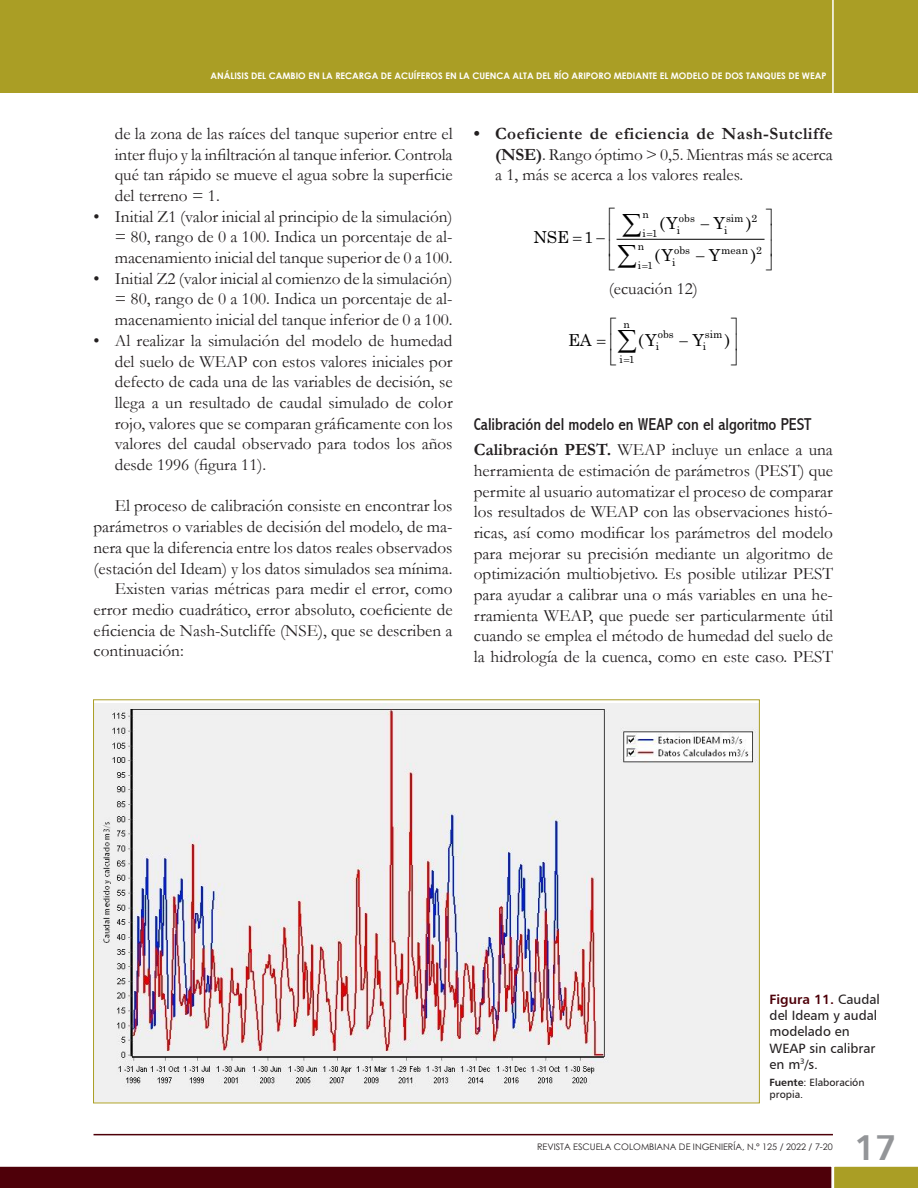
<style>
.page{position:relative;width:918px;height:1188px;background:#fff}
.page>*{position:absolute;margin:0;border:0;box-sizing:border-box;transform-origin:0 0}
.t1{font:36px "Humanist 777 BT Bold B";color:#939598}
.pp{font:17.25px/20.7px "Garamond";color:#231f20;text-align:justify}
.C__de_texto{font:17.25px/20.7px "Garamond";color:#231f20;text-align:justify}
.N2{font:condensed 17.25px "Abadi";color:#231f20}
.ecuacion{font:17.25px "Garamond";color:#231f20}
.t2{font:16.5px/32px "Century Schoolbook";color:#000}
.tit-figura{font:13.5px/16.2px "Humanist 777 BT Roman B";color:#231f20}
.t3{font:10.5px "Century Schoolbook";color:#000}
.tit-figura-2{font:10.5px/12.6px "Humanist 777 BT Roman B";letter-spacing:-.005em;color:#231f20}
.t4{font:700 9px "Century Gothic";color:#fff}
.t5{font:9px "Century Gothic";color:#231f20}
.s1{color:#aa9e25}
.s2{font-weight:700}
.s3{font-family:"Humanist 777 BT Bold B";color:#4e0009}
.s4{font-family:"Humanist 777 BT Bold B"}
</style>
<div class="page">
<hr style="left:94px;top:1134px;width:739px;height:1px;background:#4e0009">
<svg style="left:0;top:1166px;width:918px;height:22px;background:#5c1714"></svg>
<div style="left:0;top:0;width:918px;height:93px;background:#aa9e25"></div>
<hr style="left:832px;top:0;width:2px;height:97px;background:#fff">
<hr style="left:617px;top:239px;width:148px;height:1px;background:#000">
<img style="left:95px;top:704px;width:663px;height:397px">
<svg style="left:616px;top:238px;width:37px;height:2px"></svg>
<p class="t4" style="left:210px;top:69px;width:624px">ANÁLISIS DEL CAMBIO EN LA RECARGA DE ACUÍFEROS EN LA CUENCA ALTA DEL RÍO ARIPORO MEDIANTE EL MODELO DE DOS TANQUES DE WEAP<span class="s1">N</span></p>
<p class="pp" style="left:115px;top:123px;width:339px">de la zona de las raíces del tanque superior entre el inter flujo y la infiltración al tanque inferior. Controla qué tan rápido se mueve el agua sobre la superficie del terreno = 1.</p>
<p class="pp" style="left:115px;top:205px;width:339px;text-indent:-21px">• Initial Z1 (valor inicial al principio de la simulación) = 80, rango de 0 a 100. Indica un porcentaje de al&shy;macenamiento inicial del tanque superior de 0 a 100.</p>
<p class="pp" style="left:115px;top:268px;width:339px;text-indent:-21px">• Initial Z2 (valor inicial al comienzo de la simulación) = 80, rango de 0 a 100. Indica un porcentaje de al&shy;macenamiento inicial del tanque inferior de 0 a 100.</p>
<p class="pp" style="left:115px;top:330px;width:339px;text-indent:-21px">• Al realizar la simulación del modelo de humedad del suelo de WEAP con estos valores iniciales por defecto de cada una de las variables de decisión, se llega a un resultado de caudal simulado de color rojo, valores que se comparan gráficamente con los valores del caudal observado para todos los años desde 1996 (figura 11).</p>
<p class="C__de_texto" style="left:94px;top:495px;width:361px;text-indent:21px">El proceso de calibración consiste en encontrar los parámetros o variables de decisión del modelo, de ma&shy;nera que la diferencia entre los datos reales observados (estación del Ideam) y los datos simulados sea mínima.</p>
<p class="C__de_texto" style="left:94px;top:578px;width:361px;text-indent:21px">Existen varias métricas para medir el error, como error medio cuadrático, error absoluto, coeficiente de eficiencia de Nash-Sutcliffe (NSE), que se describen a continuación:</p>
<p class="pp" style="left:495px;top:123px;width:339px;text-indent:-21px"><span class="s2">• Coeficiente de eficiencia de Nash-Sutcliffe (NSE)</span>. Rango óptimo &gt; 0,5. Mientras más se acerca a 1, más se acerca a los valores reales.</p>
<p class="t2" style="left:533px;top:220px;width:37px">NSE</p>
<p class="t2" style="left:584px;top:220px;width:11px">1</p>
<p class="t3" style="left:643px;top:205px;width:8px">n</p>
<p class="t3" style="left:726px;top:209px;width:19px">sim</p>
<p class="t3" style="left:679px;top:209px;width:18px">obs</p>
<p class="t3" style="left:752px;top:209px;width:7px">2</p>
<p class="t2" style="left:659px;top:206px;width:20px">(Y</p>
<p class="t2" style="left:714px;top:206px;width:13px">Y</p>
<p class="t2" style="left:655px;top:238px;width:20px">(Y</p>
<p class="t2" style="left:709px;top:238px;width:13px">Y</p>
<p class="t2" style="left:746px;top:206px;width:12px">) )</p>
<p class="t3" style="left:677px;top:221px;width:5px">i</p>
<p class="t3" style="left:724px;top:221px;width:5px">i</p>
<p class="t3" style="left:643px;top:224px;width:5px">i</p>
<p class="t3" style="left:652px;top:224px;width:7px">1</p>
<p class="t3" style="left:638px;top:237px;width:8px">n</p>
<p class="t3" style="left:674px;top:241px;width:18px">obs</p>
<p class="t3" style="left:721px;top:241px;width:28px">mean</p>
<p class="t3" style="left:756px;top:241px;width:7px">2</p>
<p class="t3" style="left:672px;top:253px;width:5px">i</p>
<p class="t3" style="left:638px;top:256px;width:5px">i</p>
<p class="t3" style="left:647px;top:256px;width:7px">1</p>
<p class="ecuacion" style="left:609px;top:277px;width:91px">(ecuación 12)</p>
<p class="t3" style="left:623px;top:315px;width:8px">n</p>
<p class="t3" style="left:705px;top:326px;width:19px">sim</p>
<p class="t3" style="left:658px;top:326px;width:18px">obs</p>
<p class="t2" style="left:568px;top:322px;width:25px">EA</p>
<p class="t2" style="left:638px;top:322px;width:20px">(Y</p>
<p class="t2" style="left:692px;top:322px;width:13px">Y</p>
<p class="t2" style="left:725px;top:322px;width:7px">)</p>
<p class="t3" style="left:656px;top:338px;width:5px">i</p>
<p class="t3" style="left:703px;top:338px;width:5px">i</p>
<p class="t3" style="left:619px;top:350px;width:5px">i</p>
<p class="t3" style="left:629px;top:350px;width:7px">1</p>
<p class="N2" style="left:474px;top:414px;width:339px">Calibración del modelo en WEAP con el algoritmo PEST</p>
<p class="pp" style="left:474px;top:439px;width:361px"><span class="s2">Calibración PEST.</span> WEAP incluye un enlace a una herramienta de estimación de parámetros (PEST) que permite al usuario automatizar el proceso de comparar los resultados de WEAP con las observaciones histó&shy;ricas, así como modificar los parámetros del modelo para mejorar su precisión mediante un algoritmo de optimización multiobjetivo. Es posible utilizar PEST para ayudar a calibrar una o más variables en una he&shy;rramienta WEAP, que puede ser particularmente útil cuando se emplea el método de humedad del suelo de la hidrología de la cuenca, como en este caso. PEST</p>
<p class="tit-figura" style="left:770px;top:991px;width:112px"><span class="s3">Figura 11.</span> Caudal del Ideam y audal modelado en<br>WEAP sin calibrar en m<sup>3</sup>/s.</p>
<p class="tit-figura-2" style="left:770px;top:1075px;width:96px"><span class="s4">Fuente</span>: Elaboración propia.</p>
<h1 class="t1" style="left:854px;top:1125px;width:44px">17</h1>
<p class="t5" style="left:537px;top:1141px;width:297px">REVISTA ESCUELA COLOMBIANA DE INGENIERÍA, N.° 125 / 2022 / 7-20</p>
</div>
